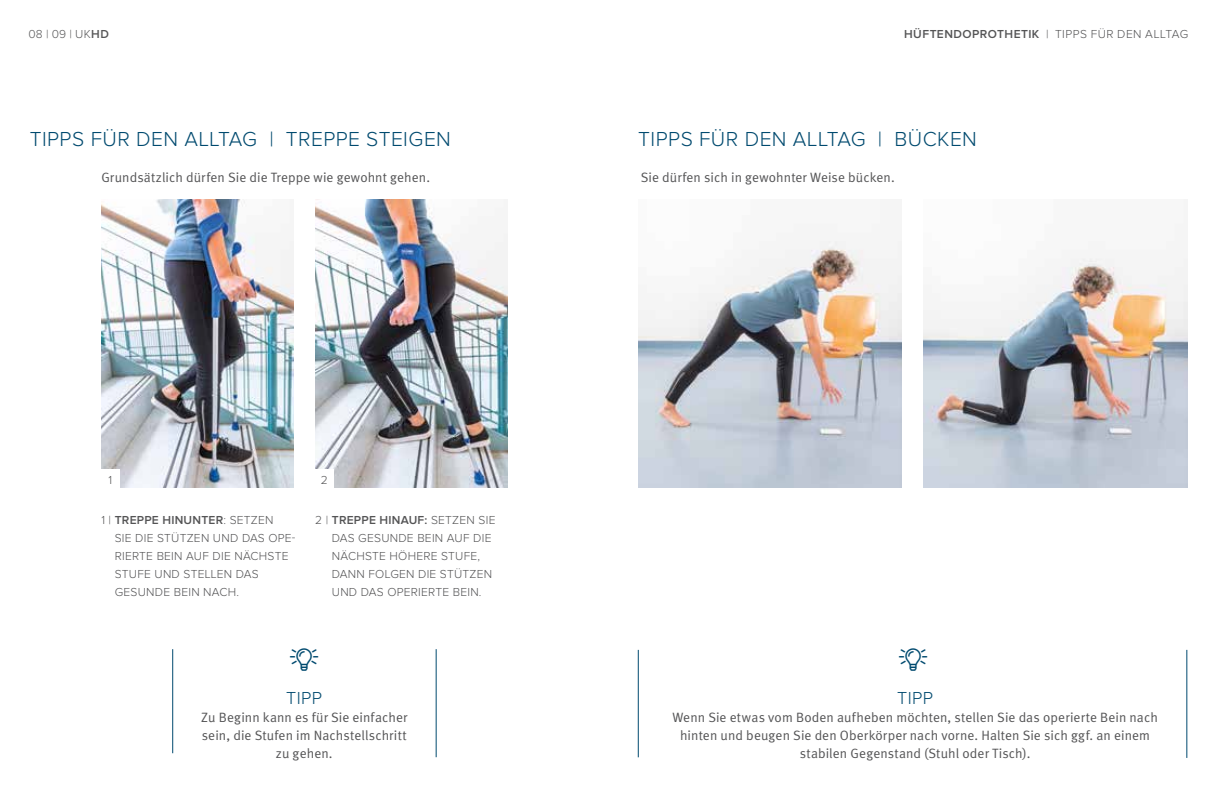
<style>
.page{position:relative;width:1217px;height:787px;background:#fff}
.page>*{position:absolute;margin:0;border:0;box-sizing:border-box;transform-origin:0 0}
.t1{font:300 21px "Proxima Nova";letter-spacing:.02em;color:#004a6f}
.t2{font:300 18px "Proxima Nova";letter-spacing:.02em;color:#004a6f}
.t3{font:13.5px/18px "Meta Normal";letter-spacing:.01em;color:#545455;text-align:center}
.t4{font:300 12px/18px "Proxima Nova";letter-spacing:.02em;color:#545455}
.t5{font:600 12px "Proxima Nova";letter-spacing:.04em;color:#545455}
.t6{font:300 12px "Proxima Nova";color:#565657}
.s1{font-weight:600}
.s2{font-weight:300;color:#565657}
.s3{font-weight:300}
</style>
<div class="page">
<img style="left:315px;top:200px;width:192px;height:288px">
<img style="left:101px;top:200px;width:192px;height:288px">
<img style="left:638px;top:241px;width:263px;height:247px">
<img style="left:923px;top:258px;width:263px;height:230px">
<div style="left:101px;top:469px;width:18px;height:19px;background:#fff"></div>
<div style="left:315px;top:469px;width:18px;height:19px;background:#fff"></div>
<hr style="left:172px;top:649px;width:1px;height:104px;background:#004a6f">
<hr style="left:435px;top:649px;width:1px;height:108px;background:#004a6f">
<hr style="left:637px;top:650px;width:1px;height:107px;background:#004a6f">
<hr style="left:1186px;top:650px;width:1px;height:108px;background:#004a6f">
<p class="t6" style="left:28px;top:28px;width:82px">08 | 09 | UK<span class="s1">HD</span></p>
<h1 class="t1" style="left:30px;top:129px;width:422px">TIPPS FÜR DEN ALLTAG | TREPPE STEIGEN</h1>
<p class="t3" style="left:101px;top:168px;width:330px">Grundsätzlich dürfen Sie die Treppe wie gewohnt gehen.</p>
<p class="t4" style="left:108px;top:471px;width:5px">1</p>
<p class="t4" style="left:321px;top:471px;width:8px">2</p>
<p class="t4" style="left:115px;top:511px;width:182px;text-indent:-13px">1 | <span class="s1">TREPPE HINUNTER</span>: SETZEN<br>SIE DIE STÜTZEN UND DAS OPE-<br>RIERTE BEIN AUF DIE NÄCHSTE<br>STUFE UND STELLEN DAS<br>GESUNDE BEIN NACH.</p>
<p class="t4" style="left:332px;top:511px;width:165px;text-indent:-17px">2 | <span class="s1">TREPPE HINAUF:</span> SETZEN SIE<br>DAS GESUNDE BEIN AUF DIE<br>NÄCHSTE HÖHERE STUFE,<br>DANN FOLGEN DIE STÜTZEN<br>UND DAS OPERIERTE BEIN.</p>
<h2 class="t2" style="left:286px;top:689px;width:37px">TIPP</h2>
<p class="t3" style="left:201px;top:708px;width:207px">Zu Beginn kann es für Sie einfacher sein, die Stufen im Nachstellschritt zu gehen.</p>
<p class="t5" style="left:903px;top:27px;width:285px">HÜFTENDOPROTHETIK <span class="s2">|</span> <span class="s3">TIPPS FÜR DEN ALLTAG</span></p>
<h1 class="t1" style="left:638px;top:129px;width:340px">TIPPS FÜR DEN ALLTAG | BÜCKEN</h1>
<p class="t3" style="left:640px;top:168px;width:255px">Sie dürfen sich in gewohnter Weise bücken.</p>
<h2 class="t2" style="left:896px;top:689px;width:37px">TIPP</h2>
<p class="t3" style="left:672px;top:708px;width:487px">Wenn Sie etwas vom Boden aufheben möchten, stellen Sie das operierte Bein nach hinten und beugen Sie den Oberkörper nach vorne. Halten Sie sich ggf. an einem stabilen Gegenstand (Stuhl oder Tisch).</p>
</div>
